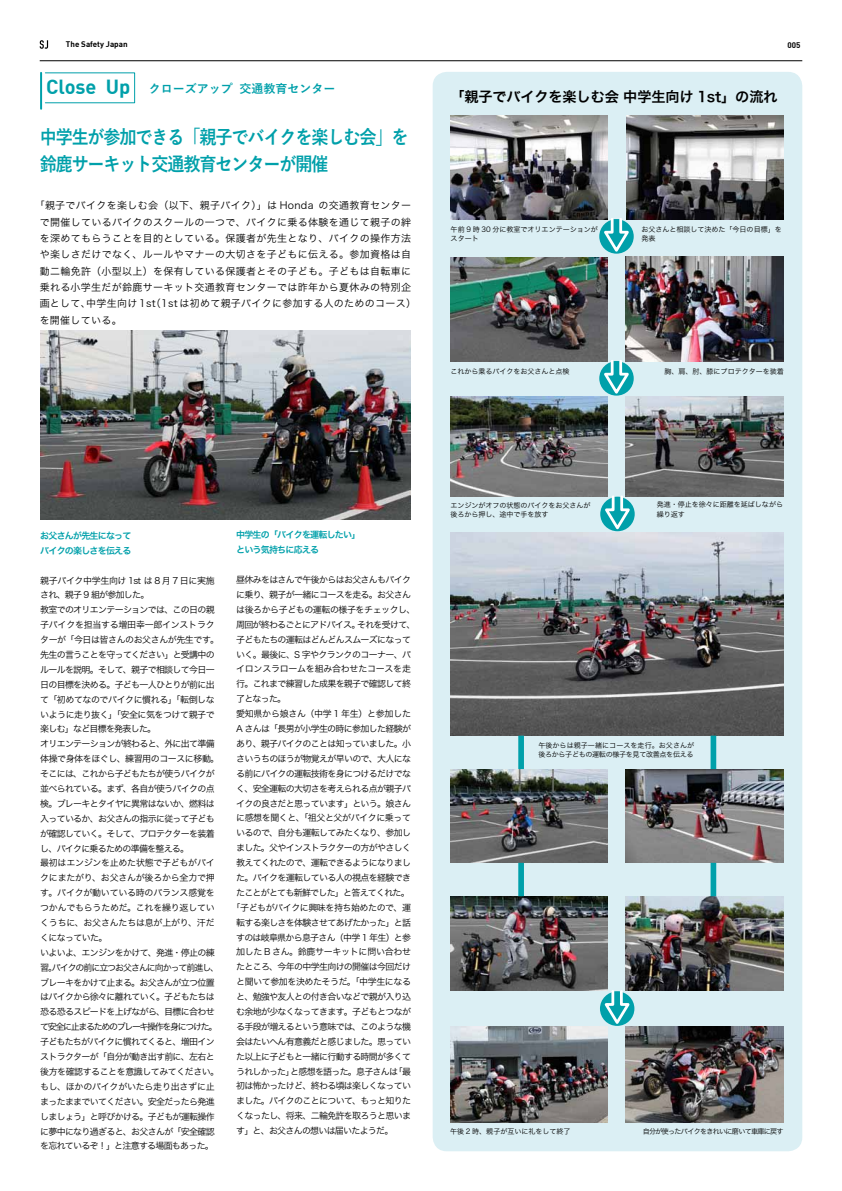
<style>
.page{position:relative;width:842px;height:1191px;background:#fff}
.page>*{position:absolute;margin:0;border:0;box-sizing:border-box;transform-origin:0 0}
.t1{font:700 19px/26.9px "Yu Go";letter-spacing:-.065em;color:#00a0aa;scale:.9 1}
.t2{font:14.2px "Hira Kaku Pro N W6";letter-spacing:-.01em;color:#000}
.t3{font:700 12px "Yu Go";color:#00a0aa}
.t4{font:10px/16.3px "Hira Kaku Pro N W3";letter-spacing:.035em;color:#000}
.t5{font:9px/14.9px "Hira Kaku Pro N W3";letter-spacing:-.08em;color:#000}
.t6{font:9px "Hira Kaku Pro N W3";letter-spacing:-.05em;color:#000}
.t7{font:9px/14.9px "Hira Kaku Pro N W6";letter-spacing:-.085em;color:#00a0aa}
.t8{font:9px "Hira Kaku Pro N W3";letter-spacing:-.03em;color:#000}
.t9{font:9px "Hira Kaku Pro N W3";letter-spacing:-.035em;color:#000}
.t10{font:700 8px "DIN";color:#000}
.t11{font:7.1px/9.2px "Hira Kaku Pro N W3";letter-spacing:-.01em;color:#000}
.t12{font:7.1px/9.2px "Hira Kaku Pro N W3";letter-spacing:-.05em;color:#000}
.t13{font:7.1px "Hira Kaku Pro N W3";letter-spacing:-.1em;color:#000}
.s1{font-family:"DIN";font-size:20px}
</style>
<div class="page">
<svg style="left:40px;top:40px;width:8px;height:9px"></svg>
<hr style="left:40px;top:61px;width:762px;height:1px;background:#000">
<hr style="left:40px;top:73px;width:2px;height:36px;background:#00a0aa">
<div style="left:433px;top:72px;width:369px;height:1079px;background:#dbeff4;border-radius:14px"></div>
<svg style="left:599px;top:219px;width:35px;height:35px"></svg>
<svg style="left:600px;top:218px;width:32px;height:36px"></svg>
<svg style="left:599px;top:361px;width:35px;height:34px"></svg>
<svg style="left:600px;top:358px;width:32px;height:39px"></svg>
<svg style="left:600px;top:497px;width:35px;height:34px"></svg>
<svg style="left:601px;top:494px;width:32px;height:38px"></svg>
<svg style="left:600px;top:991px;width:34px;height:35px"></svg>
<svg style="left:601px;top:988px;width:32px;height:40px"></svg>
<img style="left:40px;top:330px;width:371px;height:189px">
<img style="left:451px;top:115px;width:157px;height:105px">
<img style="left:626px;top:115px;width:158px;height:105px">
<img style="left:450px;top:257px;width:157px;height:105px">
<img style="left:626px;top:256px;width:158px;height:106px">
<img style="left:451px;top:397px;width:157px;height:99px">
<img style="left:626px;top:397px;width:158px;height:99px">
<img style="left:451px;top:532px;width:333px;height:203px">
<img style="left:451px;top:769px;width:157px;height:94px">
<img style="left:626px;top:769px;width:158px;height:94px">
<img style="left:451px;top:896px;width:157px;height:94px">
<img style="left:626px;top:896px;width:158px;height:94px">
<img style="left:451px;top:1027px;width:157px;height:95px">
<img style="left:626px;top:1027px;width:158px;height:95px">
<div style="left:518px;top:735px;width:6px;height:34px;background:#00a0aa"></div>
<div style="left:710px;top:735px;width:6px;height:34px;background:#00a0aa"></div>
<div style="left:518px;top:863px;width:6px;height:33px;background:#00a0aa"></div>
<div style="left:710px;top:863px;width:6px;height:33px;background:#00a0aa"></div>
<p class="t10" style="left:66px;top:39px;width:63px">The Safety Japan</p>
<p class="t10" style="left:787px;top:39px;width:15px">005</p>
<h3 class="t3" style="left:46px;top:82px;width:291px"><span class="s1">Close Up</span> クローズアップ 交通教育センター</h3>
<h1 class="t1" style="left:40px;top:124px;width:411px">中学生が参加できる「親子でバイクを楽しむ会」を鈴鹿サーキット交通教育センターが開催</h1>
<p class="t4" style="left:40px;top:197px;width:378px;text-indent:-5px">「親子でバイクを楽しむ会（以下、親子バイク）」は Honda の交通教育センターで開催しているバイクのスクールの一つで、バイクに乗る体験を通じて親子の絆を深めてもらうことを目的としている。保護者が先生となり、バイクの操作方法や楽しさだけでなく、ルールやマナーの大切さを子どもに伝える。参加資格は自動二輪免許（小型以上）を保有している保護者とその子ども。子どもは自転車に乗れる小学生だが鈴鹿サーキット交通教育センターでは昨年から夏休みの特別企画として、中学生向け 1st（1st は初めて親子バイクに参加する人のためのコース）を開催している。</p>
<h2 class="t2" style="left:450px;top:84px;width:329px">「親子でバイクを楽しむ会 中学生向け 1st」の流れ</h2>
<p class="t11" style="left:451px;top:224px;width:149px">午前 9 時 30 分に教室でオリエンテーションがスタート</p>
<p class="t11" style="left:641px;top:224px;width:142px">お父さんと相談して決めた「今日の目標」を発表</p>
<p class="t11" style="left:450px;top:366px;width:121px">これから乗るバイクをお父さんと点検</p>
<p class="t11" style="left:664px;top:366px;width:121px">胸、肩、肘、膝にプロテクターを装着</p>
<p class="t7" style="left:40px;top:527px;width:93px">お父さんが先生になってバイクの楽しさを伝える</p>
<p class="t5" style="left:40px;top:572px;width:181px">親子バイク中学生向け 1st は 8 月 7 日に実施され、親子 9 組が参加した。<br>教室でのオリエンテーションでは、この日の親子バイクを担当する増田幸一郎インストラクターが「今日は皆さんのお父さんが先生です。先生の言うことを守ってください」と受講中のルールを説明。そして、親子で相談して今日一日の目標を決める。子ども一人ひとりが前に出て「初めてなのでバイクに慣れる」「転倒しないように走り抜く」「安全に気をつけて親子で楽しむ」など目標を発表した。<br>オリエンテーションが終わると、外に出て準備体操で身体をほぐし、練習用のコースに移動。そこには、これから子どもたちが使うバイクが並べられている。まず、各自が使うバイクの点検。ブレーキとタイヤに異常はないか、燃料は入っているか、お父さんの指示に従って子どもが確認していく。そして、プロテクターを装着し、バイクに乗るための準備を整える。<br>最初はエンジンを止めた状態で子どもがバイクにまたがり、お父さんが後ろから全力で押す。バイクが動いている時のバランス感覚をつかんでもらうためだ。これを繰り返していくうちに、お父さんたちは息が上がり、汗だくになっていた。<br>いよいよ、エンジンをかけて、発進・停止の練習。バイクの前に立つお父さんに向かって前進し、ブレーキをかけて止まる。お父さんが立つ位置はバイクから徐々に離れていく。子どもたちは恐る恐るスピードを上げながら、目標に合わせて安全に止まるためのブレーキ操作を身につけた。子どもたちがバイクに慣れてくると、増田インストラクターが「自分が動き出す前に、左右と後方を確認することを意識してみてください。もし、ほかのバイクがいたら走り出さずに止まったままでいてください。安全だったら発進しましょう」と呼びかける。子どもが運転操作に夢中になり過ぎると、お父さんが「安全確認を忘れているぞ！」と注意する場面もあった。</p>
<p class="t7" style="left:236px;top:527px;width:126px">中学生の「バイクを運転したい」という気持ちに応える</p>
<p class="t5" style="left:236px;top:571px;width:176px">昼休みをはさんで午後からはお父さんもバイク</p>
<p class="t5" style="left:236px;top:586px;width:176px">に乗り、親子が一緒にコースを走る。お父さん</p>
<p class="t6" style="left:236px;top:601px;width:181px">は後ろから子どもの運転の様子をチェックし、</p>
<p class="t5" style="left:236px;top:616px;width:181px">周回が終わるごとにアドバイス。それを受けて、</p>
<p class="t5" style="left:236px;top:631px;width:176px">子どもたちの運転はどんどんスムーズになって</p>
<p class="t5" style="left:236px;top:646px;width:176px">いく。最後に、S 字やクランクのコーナー、パ</p>
<p class="t8" style="left:236px;top:661px;width:176px">イロンスラロームを組み合わせたコースを走</p>
<p class="t5" style="left:236px;top:676px;width:176px">行。これまで練習した成果を親子で確認して終</p>
<p class="t5" style="left:236px;top:691px;width:52px">了となった。</p>
<p class="t8" style="left:236px;top:705px;width:176px">愛知県から娘さん（中学 1 年生）と参加した</p>
<p class="t5" style="left:236px;top:720px;width:176px">A さんは「長男が小学生の時に参加した経験が</p>
<p class="t5" style="left:236px;top:735px;width:176px">あり、親子バイクのことは知っていました。小</p>
<p class="t5" style="left:236px;top:750px;width:176px">さいうちのほうが物覚えが早いので、大人にな</p>
<p class="t5" style="left:236px;top:765px;width:176px">る前にバイクの運転技術を身につけるだけでな</p>
<p class="t5" style="left:236px;top:780px;width:176px">く、安全運転の大切さを考えられる点が親子バ</p>
<p class="t5" style="left:236px;top:795px;width:176px">イクの良さだと思っています」という。娘さん</p>
<p class="t6" style="left:236px;top:810px;width:176px">に感想を聞くと、「祖父と父がバイクに乗って</p>
<p class="t5" style="left:236px;top:825px;width:176px">いるので、自分も運転してみたくなり、参加し</p>
<p class="t5" style="left:236px;top:839px;width:176px">ました。父やインストラクターの方がやさしく</p>
<p class="t5" style="left:236px;top:854px;width:176px">教えてくれたので、運転できるようになりまし</p>
<p class="t5" style="left:236px;top:869px;width:176px">た。バイクを運転している人の視点を経験でき</p>
<p class="t5" style="left:236px;top:884px;width:175px">たことがとても新鮮でした」と答えてくれた。</p>
<p class="t6" style="left:232px;top:899px;width:181px">「子どもがバイクに興味を持ち始めたので、運</p>
<p class="t5" style="left:236px;top:914px;width:176px">転する楽しさを体験させてあげたかった」と話</p>
<p class="t5" style="left:236px;top:929px;width:176px">すのは岐阜県から息子さん（中学 1 年生）と参</p>
<p class="t9" style="left:236px;top:944px;width:176px">加した B さん。鈴鹿サーキットに問い合わせ</p>
<p class="t5" style="left:236px;top:958px;width:176px">たところ、今年の中学生向けの開催は今回だけ</p>
<p class="t6" style="left:236px;top:973px;width:176px">と聞いて参加を決めたそうだ。「中学生になる</p>
<p class="t5" style="left:236px;top:988px;width:176px">と、勉強や友人との付き合いなどで親が入り込</p>
<p class="t5" style="left:236px;top:1003px;width:176px">む余地が少なくなってきます。子どもとつなが</p>
<p class="t5" style="left:236px;top:1018px;width:176px">る手段が増えるという意味では、このような機</p>
<p class="t5" style="left:236px;top:1033px;width:176px">会はたいへん有意義だと感じました。思ってい</p>
<p class="t5" style="left:236px;top:1048px;width:176px">た以上に子どもと一緒に行動する時間が多くて</p>
<p class="t5" style="left:236px;top:1063px;width:176px">うれしかった」と感想を語った。息子さんは「最</p>
<p class="t5" style="left:236px;top:1078px;width:176px">初は怖かったけど、終わる頃は楽しくなってい</p>
<p class="t5" style="left:236px;top:1092px;width:176px">ました。バイクのことについて、もっと知りた</p>
<p class="t5" style="left:236px;top:1107px;width:176px">くなったし、将来、二輪免許を取ろうと思いま</p>
<p class="t5" style="left:236px;top:1122px;width:159px">す」と、お父さんの想いは届いたようだ。</p>
<p class="t11" style="left:450px;top:500px;width:142px">エンジンがオフの状態のバイクをお父さんが後ろから押し、途中で手を放す</p>
<p class="t11" style="left:657px;top:499px;width:128px">発進・停止を徐々に距離を延ばしながら繰り返す</p>
<p class="t12" style="left:538px;top:739px;width:157px">午後からは親子一緒にコースを走行。お父さんが後ろから子どもの運転の様子を見て改善点を伝える</p>
<p class="t11" style="left:450px;top:1126px;width:122px">午後 2 時、親子が互いに礼をして終了</p>
<p class="t13" style="left:643px;top:1125px;width:143px">自分が使ったバイクをきれいに磨いて車庫に戻す</p>
</div>
